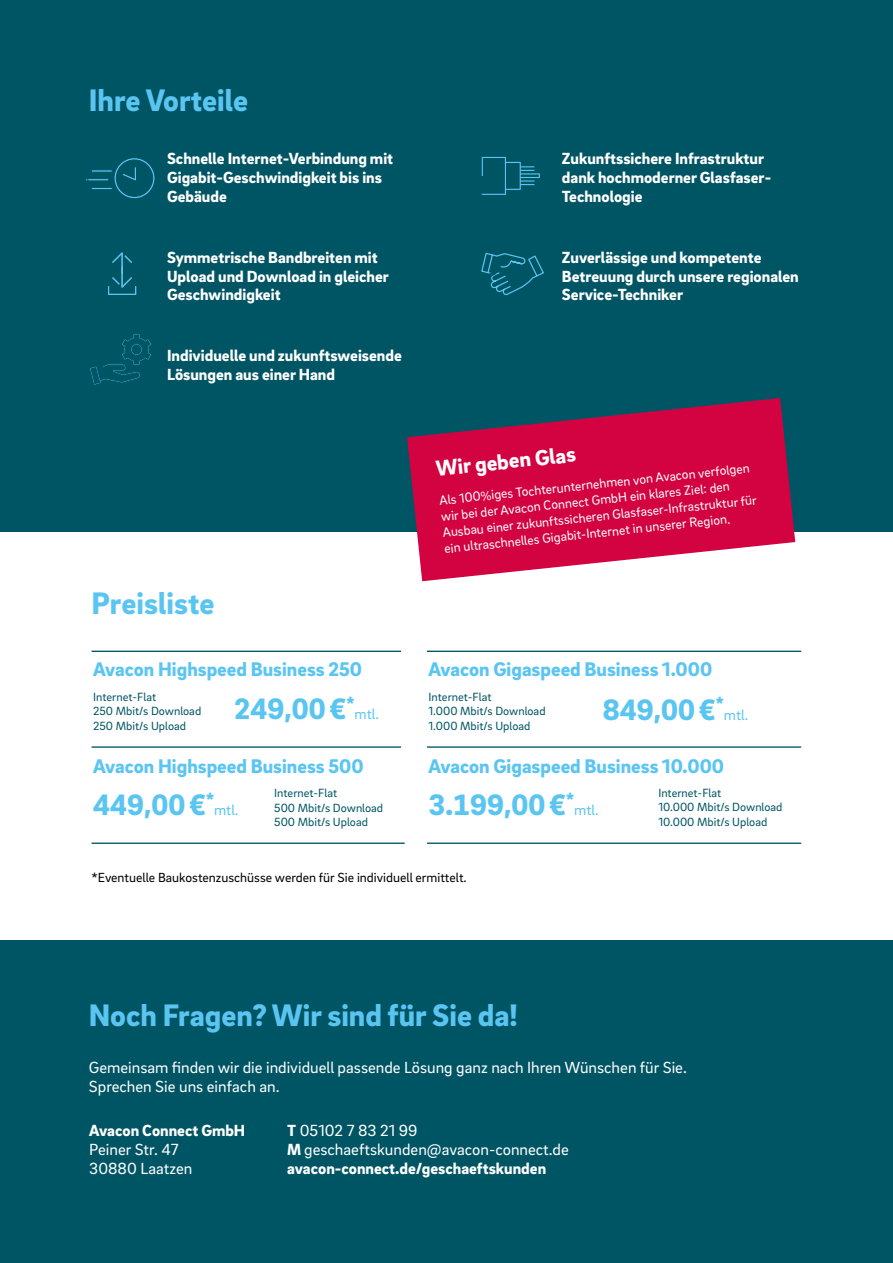
<style>
.page{position:relative;width:893px;height:1263px;background:#fff}
.page>*{position:absolute;margin:0;border:0;box-sizing:border-box;transform-origin:0 0}
.t1{font:900 31.8px "EON Brix Sans";color:#5bc5f2}
.t2{font:900 30.3px "EON Brix Sans";color:#5bc5f2}
.t3{font:900 22.5px "EON Brix Sans";color:#fff}
.t4{font:900 20.25px "EON Brix Sans";color:#5bc5f2}
.t5{font:900 16.5px/18.9px "EON Brix Sans";color:#fff}
.t6{font:16.5px/18.9px "EON Brix Sans";color:#fff}
.t7{font:15.15px "EON Brix Sans";color:#5bc5f2}
.t8{font:13.5px/16.2px "EON Brix Sans";color:#fff}
.t9{font:13.5px "EON Brix Sans";color:#000}
.t10{font:12.15px/14.5px "EON Brix Sans";color:#005564}
.s1{font-weight:900}
</style>
<div class="page">
<div style="left:0;top:940px;width:893px;height:323px;background:#005564"></div>
<div style="left:0;top:0;width:893px;height:531px;background:#005564"></div>
<svg style="left:481px;top:252px;width:63px;height:43px"></svg>
<svg style="left:108px;top:252px;width:29px;height:43px"></svg>
<svg style="left:482px;top:157px;width:58px;height:38px"></svg>
<div style="left:85px;top:178px;width:22px;height:3px;border:1px solid #005564"></div>
<svg style="left:87px;top:158px;width:68px;height:41px"></svg>
<div style="left:91px;top:187px;width:22px;height:3px;border:1px solid #005564"></div>
<hr style="left:92px;top:746px;width:309px;height:2px;background:#005564">
<hr style="left:427px;top:746px;width:374px;height:2px;background:#005564">
<hr style="left:427px;top:842px;width:374px;height:2px;background:#005564">
<hr style="left:92px;top:842px;width:313px;height:2px;background:#005564">
<hr style="left:427px;top:651px;width:374px;height:1px;background:#005564">
<hr style="left:92px;top:651px;width:309px;height:1px;background:#005564">
<svg style="left:90px;top:334px;width:61px;height:51px"></svg>
<svg style="left:407px;top:398px;width:388px;height:183px;fill:#d30240"></svg>
<h1 class="t1" style="left:89px;top:79px;width:161px">Ihre Vorteile</h1>
<p class="t5" style="left:167px;top:148px;width:228px">Schnelle Internet-Verbindung mit<br>Gigabit-Geschwindigkeit bis ins<br>Gebäude</p>
<p class="t5" style="left:167px;top:247px;width:223px">Symmetrische Bandbreiten mit<br>Upload und Download in gleicher<br>Geschwindigkeit</p>
<p class="t5" style="left:167px;top:345px;width:236px">Individuelle und zukunftsweisende<br>Lösungen aus einer Hand</p>
<h1 class="t1" style="left:92px;top:582px;width:124px">Preisliste</h1>
<p class="t4" style="left:93px;top:656px;width:270px">Avacon Highspeed Business 250</p>
<p class="t10" style="left:93px;top:689px;width:110px">Internet-Flat<br>250 Mbit/s Download<br>250 Mbit/s Upload</p>
<h2 class="t2" style="left:234px;top:688px;width:122px">249,00€<sup>*</sup></h2>
<p class="t7" style="left:355px;top:704px;width:26px">mtl.</p>
<p class="t5" style="left:562px;top:148px;width:211px">Zukunftssichere Infrastruktur dank hochmoderner Glasfaser-<br>Technologie</p>
<p class="t5" style="left:562px;top:247px;width:238px">Zuverlässige und kompetente<br>Betreuung durch unsere regionalen<br>Service-Techniker</p>
<h3 class="t3" style="left:434px;top:454px;width:142px;rotate:-6deg">Wir geben Glas</h3>
<p class="t8" style="left:438px;top:492px;width:317px;rotate:-6deg">Als 100%iges Tochterunternehmen von Avacon verfolgen wir bei der Avacon Connect GmbH ein klares Ziel: den Ausbau einer zukunftssicheren Glasfaser-Infrastruktur für ein ultraschnelles Gigabit-Internet in unserer Region.</p>
<p class="t4" style="left:428px;top:656px;width:285px">Avacon Gigaspeed Business 1.000</p>
<p class="t10" style="left:429px;top:689px;width:119px">Internet-Flat<br>1.000 Mbit/s Download<br>1.000 Mbit/s Upload</p>
<h2 class="t2" style="left:603px;top:689px;width:122px">849,00€<sup>*</sup></h2>
<p class="t7" style="left:724px;top:705px;width:26px">mtl.</p>
<p class="t4" style="left:93px;top:752px;width:272px">Avacon Highspeed Business 500</p>
<p class="t4" style="left:428px;top:752px;width:297px">Avacon Gigaspeed Business 10.000</p>
<p class="t10" style="left:274px;top:785px;width:110px">Internet-Flat<br>500 Mbit/s Download<br>500 Mbit/s Upload</p>
<p class="t10" style="left:658px;top:785px;width:126px">Internet-Flat<br>10.000 Mbit/s Download<br>10.000 Mbit/s Upload</p>
<h2 class="t2" style="left:93px;top:785px;width:122px">449,00€<sup>*</sup></h2>
<p class="t7" style="left:214px;top:800px;width:26px">mtl.</p>
<h2 class="t2" style="left:429px;top:785px;width:147px">3.199,00€<sup>*</sup></h2>
<p class="t7" style="left:574px;top:800px;width:26px">mtl.</p>
<p class="t9" style="left:92px;top:868px;width:377px">*Eventuelle Baukostenzuschüsse werden für Sie individuell ermittelt.</p>
<h1 class="t1" style="left:89px;top:994px;width:430px">Noch Fragen? Wir sind für Sie da!</h1>
<p class="t6" style="left:89px;top:1057px;width:599px">Gemeinsam finden wir die individuell passende Lösung ganz nach Ihren Wünschen für Sie.<br>Sprechen Sie uns einfach an.</p>
<p class="t5" style="left:89px;top:1120px;width:157px">Avacon Connect GmbH</p>
<p class="t6" style="left:89px;top:1139px;width:105px">Peiner Str. 47<br>30880 Laatzen</p>
<p class="t6" style="left:287px;top:1120px;width:283px"><span class="s1">T</span> 05102 7 83 21 99<br><span class="s1">M</span> geschaeftskunden@avacon-connect.de <span class="s1">avacon-connect.de/geschaeftskunden</span></p>
</div>
